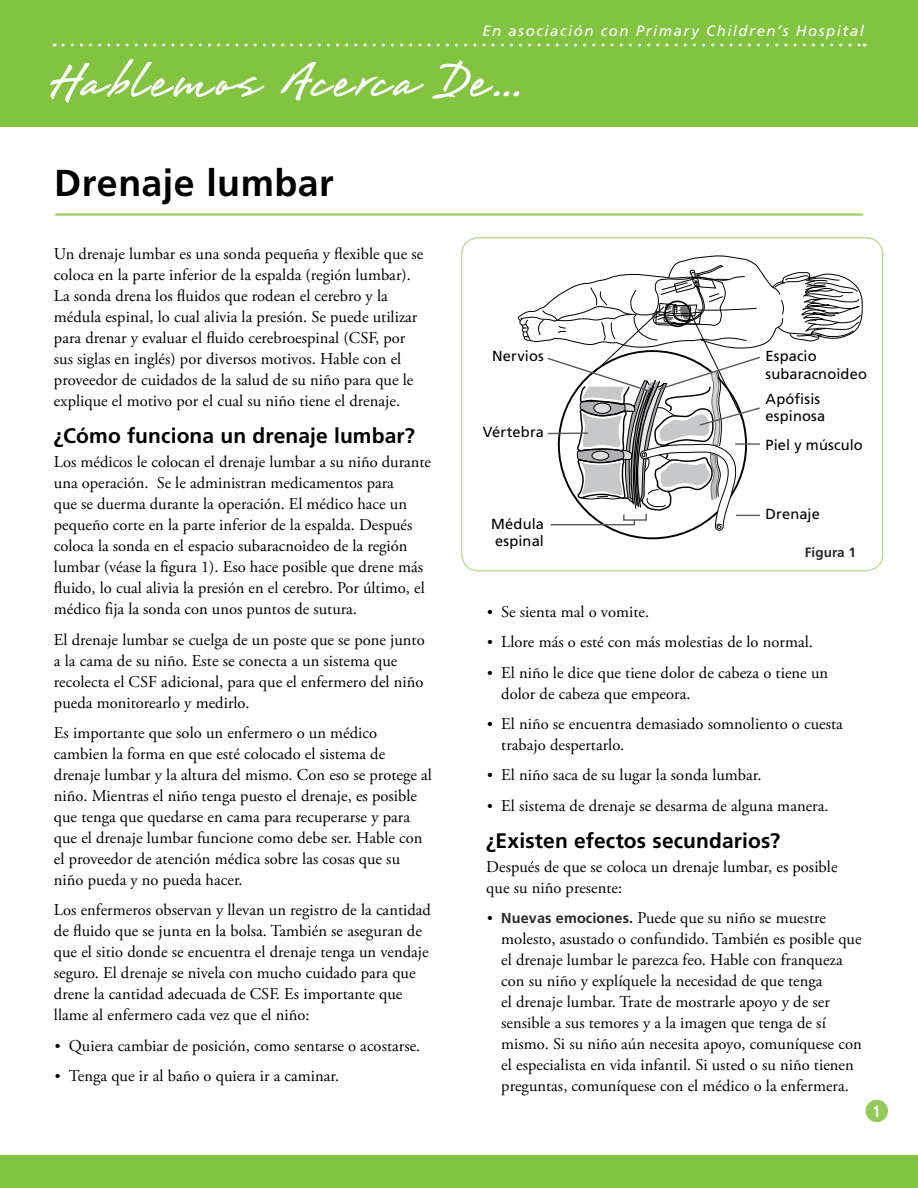
<style>
.page{position:relative;width:918px;height:1188px;background:#fff}
.page>*{position:absolute;margin:0;border:0;box-sizing:border-box;transform-origin:0 0}
.footer__h6{font:700 37.5px "Frutiger LT Std";letter-spacing:.015em;color:#000}
.footer__h6-2{font:700 21px "Frutiger LT Std";letter-spacing:.005em;color:#000}
.footer__h6-3{font:16.5px/21px "Adobe Garamond Pro";color:#000}
.footer__h6-4{font:700 condensed 16.2px "Frutiger LT Std";color:#fff}
.t1{font:italic 15px "Frutiger LT Std";letter-spacing:.1em;color:#fff}
.footer__h6-5{font:14.7px/17.5px "Frutiger LT Std";letter-spacing:.01em;color:#000}
.footer__h6-6{font:700 13.5px "Frutiger LT Std";letter-spacing:.005em;color:#292829}
.s1{font-size:15px}
.s2{font-family:"Frutiger LT Std";font-weight:700;font-size:14.4px;color:#292829}
</style>
<div class="page">
<div style="left:0;top:1156px;width:918px;height:32px;background:#82c341"></div>
<div style="left:866px;top:1100px;width:22px;height:22px;background:#95ca59;border-radius:50%"></div>
<div style="left:0;top:0;width:918px;height:127px;background:#82c341"></div>
<svg style="left:63px;top:44px;width:802px;height:2px"></svg>
<svg style="left:50px;top:59px;width:469px;height:44px"></svg>
<hr style="left:55px;top:213px;width:808px;height:3px;background:#9bcd63">
<div style="left:461px;top:237px;width:422px;height:335px;border:2px solid #bfdd9b;border-radius:17px"></div>
<svg style="left:518px;top:255px;width:345px;height:277px"></svg>
<p class="t1" style="left:482px;top:22px;width:383px">En asociación con Primary Children’s Hospital</p>
<p class="footer__h6" style="left:54px;top:161px;width:281px">Drenaje lumbar</p>
<p class="footer__h6-3" style="left:54px;top:244px;width:371px">Un drenaje lumbar es una sonda pequeña y flexible que se coloca en la parte inferior de la espalda (región lumbar).<br>La sonda drena los fluidos que rodean el cerebro y la médula espinal, lo cual alivia la presión. Se puede utilizar para drenar y evaluar el fluido cerebroespinal (CSF, por sus siglas en inglés) por diversos motivos. Hable con el proveedor de cuidados de la salud de su niño para que le explique el motivo por el cual su niño tiene el drenaje.</p>
<p class="footer__h6-2" style="left:54px;top:424px;width:363px">¿Cómo funciona un drenaje lumbar?</p>
<p class="footer__h6-3" style="left:54px;top:452px;width:379px">Los médicos le colocan el drenaje lumbar a su niño durante una operación. Se le administran medicamentos para<br>que se duerma durante la operación. El médico hace un pequeño corte en la parte inferior de la espalda. Después coloca la sonda en el espacio subaracnoideo de la región lumbar (véase la figura 1). Eso hace posible que drene más fluido, lo cual alivia la presión en el cerebro. Por último, el médico fija la sonda con unos puntos de sutura.</p>
<p class="footer__h6-3" style="left:54px;top:629px;width:372px">El drenaje lumbar se cuelga de un poste que se pone junto a la cama de su niño. Este se conecta a un sistema que recolecta el CSF adicional, para que el enfermero del niño pueda monitorearlo y medirlo.</p>
<p class="footer__h6-3" style="left:54px;top:723px;width:379px">Es importante que solo un enfermero o un médico cambien la forma en que esté colocado el sistema de drenaje lumbar y la altura del mismo. Con eso se protege al niño. Mientras el niño tenga puesto el drenaje, es posible que tenga que quedarse en cama para recuperarse y para que el drenaje lumbar funcione como debe ser. Hable con el proveedor de atención médica sobre las cosas que su niño pueda y no pueda hacer.</p>
<p class="footer__h6-3" style="left:54px;top:900px;width:379px">Los enfermeros observan y llevan un registro de la cantidad de fluido que se junta en la bolsa. También se aseguran de que el sitio donde se encuentra el drenaje tenga un vendaje seguro. El drenaje se nivela con mucho cuidado para que drene la cantidad adecuada de CSF. Es importante que llame al enfermero cada vez que el niño:</p>
<p class="footer__h6-3" style="left:55px;top:1036px;width:367px"><span class="s1">•</span> Quiera cambiar de posición, como sentarse o acostarse.</p>
<p class="footer__h6-3" style="left:55px;top:1066px;width:286px"><span class="s1">•</span> Tenga que ir al baño o quiera ir a caminar.</p>
<p class="footer__h6-5" style="left:492px;top:347px;width:53px">Nervios</p>
<p class="footer__h6-5" style="left:766px;top:347px;width:103px">Espacio subaracnoideo</p>
<p class="footer__h6-5" style="left:766px;top:390px;width:61px">Apófisis espinosa</p>
<p class="footer__h6-5" style="left:766px;top:436px;width:99px">Piel y músculo</p>
<p class="footer__h6-5" style="left:483px;top:423px;width:63px">Vértebra</p>
<p class="footer__h6-5" style="left:491px;top:515px;width:54px">Médula espinal</p>
<p class="footer__h6-5" style="left:766px;top:506px;width:56px">Drenaje</p>
<p class="footer__h6-6" style="left:805px;top:544px;width:53px">Figura 1</p>
<p class="footer__h6-3" style="left:487px;top:602px;width:164px"><span class="s1">•</span> Se sienta mal o vomite.</p>
<p class="footer__h6-3" style="left:487px;top:632px;width:328px"><span class="s1">•</span> Llore más o esté con más molestias de lo normal.</p>
<p class="footer__h6-3" style="left:501px;top:662px;width:328px;text-indent:-14px"><span class="s1">•</span> El niño le dice que tiene dolor de cabeza o tiene un dolor de cabeza que empeora.</p>
<p class="footer__h6-3" style="left:501px;top:714px;width:343px;text-indent:-14px"><span class="s1">•</span> El niño se encuentra demasiado somnoliento o cuesta trabajo despertarlo.</p>
<p class="footer__h6-3" style="left:487px;top:765px;width:276px"><span class="s1">•</span> El niño saca de su lugar la sonda lumbar.</p>
<p class="footer__h6-3" style="left:487px;top:795px;width:343px"><span class="s1">•</span> El sistema de drenaje se desarma de alguna manera.</p>
<p class="footer__h6-2" style="left:486px;top:828px;width:295px">¿Existen efectos secundarios?</p>
<p class="footer__h6-3" style="left:486px;top:857px;width:353px">Después de que se coloca un drenaje lumbar, es posible que su niño presente:</p>
<p class="footer__h6-3" style="left:501px;top:908px;width:362px;text-indent:-14px"><span class="s1">•</span> <span class="s2">Nuevas emociones.</span> Puede que su niño se muestre molesto, asustado o confundido. También es posible que el drenaje lumbar le parezca feo. Hable con franqueza con su niño y explíquele la necesidad de que tenga<br>el drenaje lumbar. Trate de mostrarle apoyo y de ser sensible a sus temores y a la imagen que tenga de sí mismo. Si su niño aún necesita apoyo, comuníquese con el especialista en vida infantil. Si usted o su niño tienen preguntas, comuníquese con el médico o la enfermera.</p>
<p class="footer__h6-4" style="left:873px;top:1101px;width:10px">1</p>
</div>
